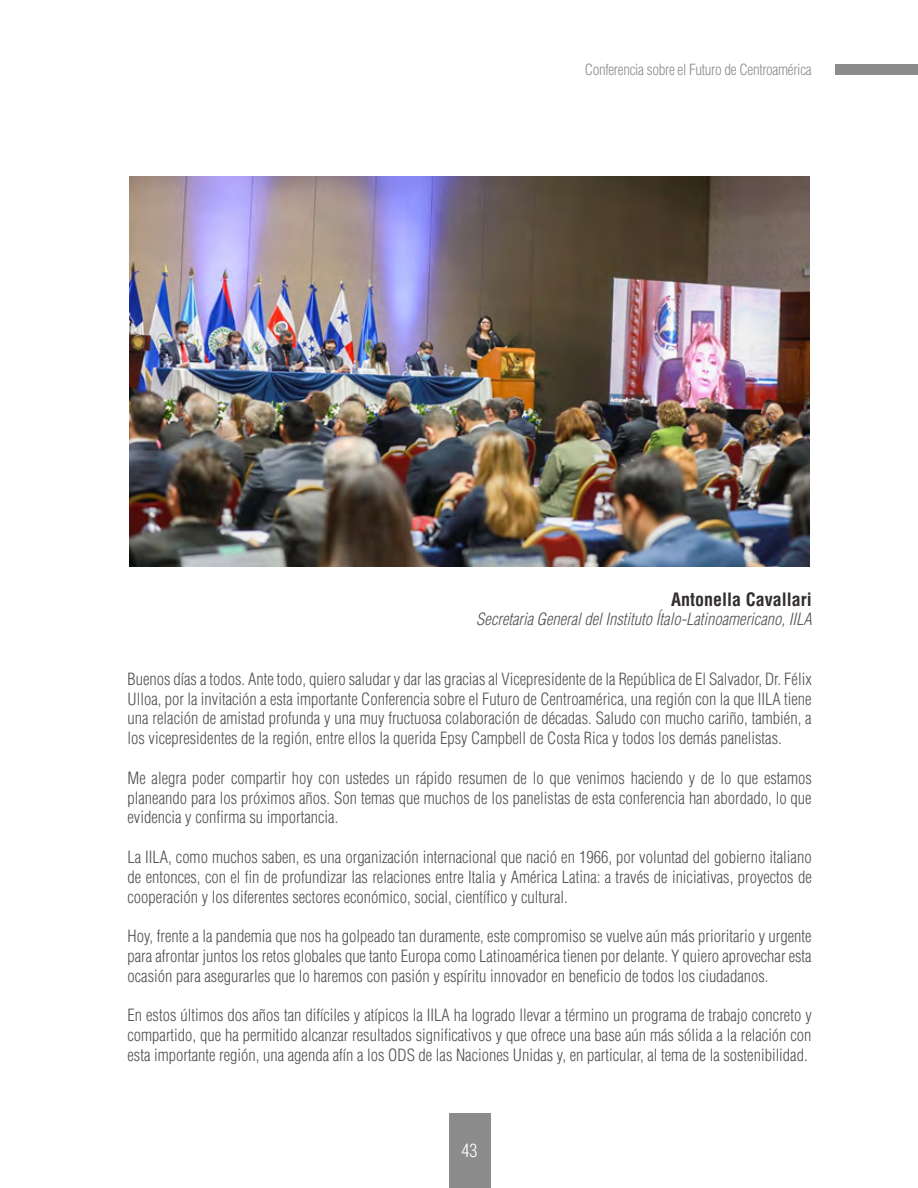
<style>
.page{position:relative;width:918px;height:1188px;background:#fff}
.page>*{position:absolute;margin:0;border:0;box-sizing:border-box;transform-origin:0 0}
.t1{font:700 condensed 18px "Helvetica LT Std";color:#322d31}
.t2{font:300 condensed 18px "Helvetica LT Std";color:#fff}
.t3{font:300 condensed 16.5px/19.8px "Helvetica LT Std";color:#515151;text-align:justify}
.t4{font:italic 300 condensed 16.5px "Helvetica LT Std";color:#515151}
.t5{font:300 condensed 15px "Helvetica LT Std";letter-spacing:-.02em;color:#8c8c8c}
</style>
<div class="page">
<div style="left:449px;top:1113px;width:41px;height:75px;background:#8c8c8c"></div>
<div style="left:835px;top:64px;width:83px;height:11px;background:#8c8c8c"></div>
<img style="left:130px;top:176px;width:680px;height:390px">
<p class="t5" style="left:585px;top:60px;width:229px">Conferencia sobre el Futuro de Centroamérica</p>
<p class="t1" style="left:671px;top:588px;width:142px">Antonella Cavallari</p>
<p class="t4" style="left:476px;top:609px;width:337px">Secretaria General del Instituto Ítalo-Latinoamericano, IILA</p>
<p class="t3" style="left:128px;top:669px;width:686px">Buenos días a todos. Ante todo, quiero saludar y dar las gracias al Vicepresidente de la República de El Salvador, Dr. Félix Ulloa, por la invitación a esta importante Conferencia sobre el Futuro de Centroamérica, una región con la que IILA tiene una relación de amistad profunda y una muy fructuosa colaboración de décadas. Saludo con mucho cariño, también, a los vicepresidentes de la región, entre ellos la querida Epsy Campbell de Costa Rica y todos los demás panelistas.</p>
<p class="t3" style="left:128px;top:768px;width:686px">Me alegra poder compartir hoy con ustedes un rápido resumen de lo que venimos haciendo y de lo que estamos planeando para los próximos años. Son temas que muchos de los panelistas de esta conferencia han abordado, lo que evidencia y confirma su importancia.</p>
<p class="t3" style="left:128px;top:847px;width:686px">La IILA, como muchos saben, es una organización internacional que nació en 1966, por voluntad del gobierno italiano de entonces, con el fin de profundizar las relaciones entre Italia y América Latina: a través de iniciativas, proyectos de cooperación y los diferentes sectores económico, social, científico y cultural.</p>
<p class="t3" style="left:128px;top:926px;width:686px">Hoy, frente a la pandemia que nos ha golpeado tan duramente, este compromiso se vuelve aún más prioritario y urgente para afrontar juntos los retos globales que tanto Europa como Latinoamérica tienen por delante. Y quiero aprovechar esta ocasión para asegurarles que lo haremos con pasión y espíritu innovador en beneficio de todos los ciudadanos.</p>
<p class="t3" style="left:128px;top:1006px;width:686px">En estos últimos dos años tan difíciles y atípicos la IILA ha logrado llevar a término un programa de trabajo concreto y compartido, que ha permitido alcanzar resultados significativos y que ofrece una base aún más sólida a la relación con esta importante región, una agenda afín a los ODS de las Naciones Unidas y, en particular, al tema de la sostenibilidad.</p>
<p class="t2" style="left:462px;top:1139px;width:17px">43</p>
</div>
